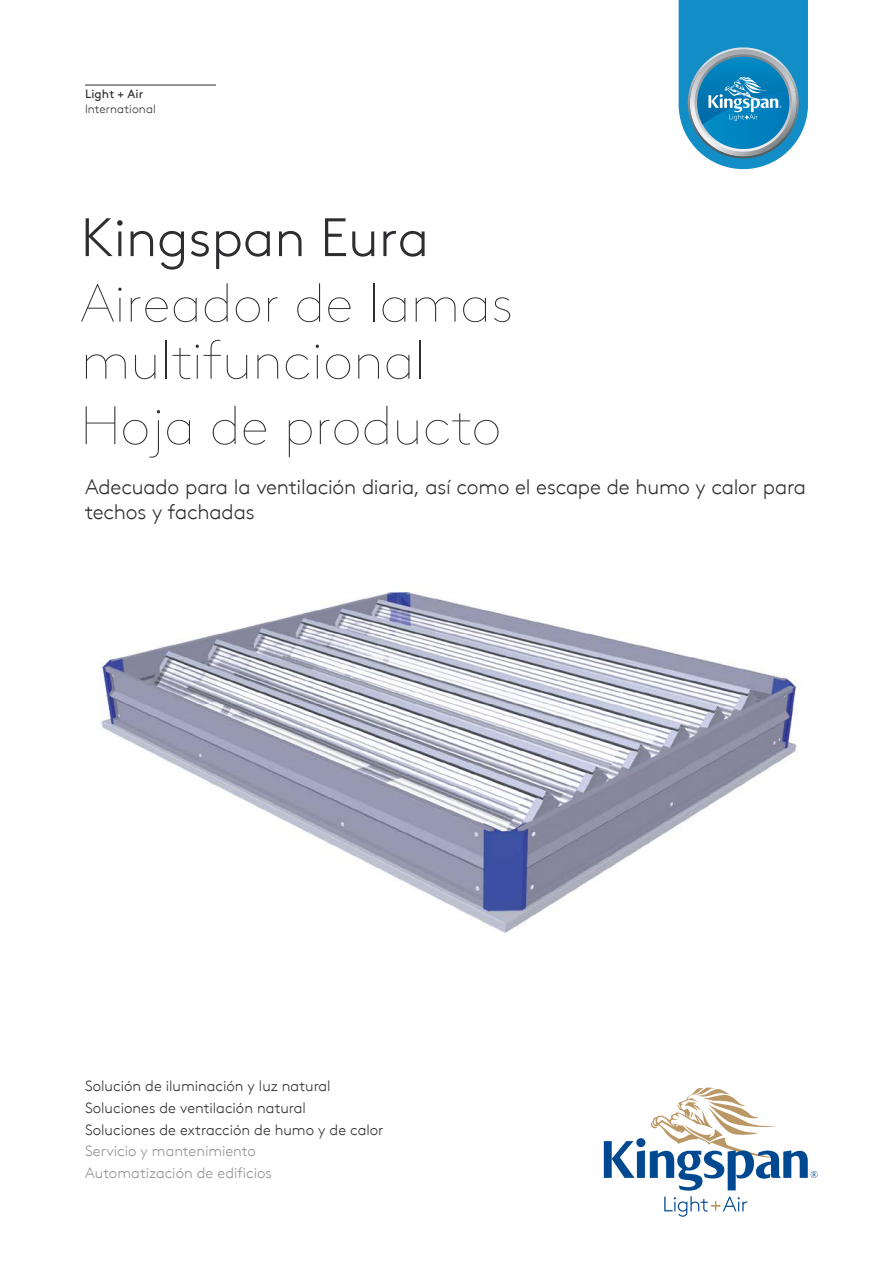
<style>
.page{position:relative;width:893px;height:1263px;background:#fff}
.page>*{position:absolute;margin:0;border:0;box-sizing:border-box;transform-origin:0 0}
.t1{font:100 54px/57px "Kingspan Brown TT";color:#2d2e31}
.t2{font:300 54px "Kingspan Brown TT";color:#2d2e31}
.t3{font:300 21px/25.2px "Kingspan Brown TT";letter-spacing:-.01em;color:#2d2e31}
.t4{font:300 15px/21.8px "Kingspan Brown TT";color:#2d2e31}
.t5{font:300 15px/21.8px "Kingspan Brown TT";color:#939193}
.t6{font:300 12px "Kingspan Brown TT";letter-spacing:.005em;color:#2d2e31}
.t7{font:12px "Kingspan Brown TT";letter-spacing:.005em;color:#2d2e31}
</style>
<div class="page">
<img style="left:99px;top:592px;width:701px;height:341px">
<hr style="left:85px;top:85px;width:131px;height:1px;background:#2d2e31">
<svg style="left:679px;top:0;width:129px;height:169px"></svg>
<svg style="left:604px;top:1087px;width:213px;height:130px"></svg>
<p class="t7" style="left:85px;top:85px;width:60px">Light + Air</p>
<p class="t6" style="left:85px;top:100px;width:72px">International</p>
<h1 class="t2" style="left:81px;top:198px;width:350px">Kingspan Eura</h1>
<h1 class="t1" style="left:81px;top:271px;width:434px">Aireador de lamas multifuncional</h1>
<h1 class="t1" style="left:81px;top:393px;width:422px">Hoja de producto</h1>
<h2 class="t3" style="left:85px;top:473px;width:722px">Adecuado para la ventilación diaria, así como el escape de humo y calor para techos y fachadas</h2>
<p class="t4" style="left:85px;top:1074px;width:300px">Solución de iluminación y luz natural<br>Soluciones de ventilación natural<br>Soluciones de extracción de humo y de calor</p>
<p class="t5" style="left:85px;top:1139px;width:188px">Servicio y mantenimiento<br>Automatización de edificios</p>
</div>
